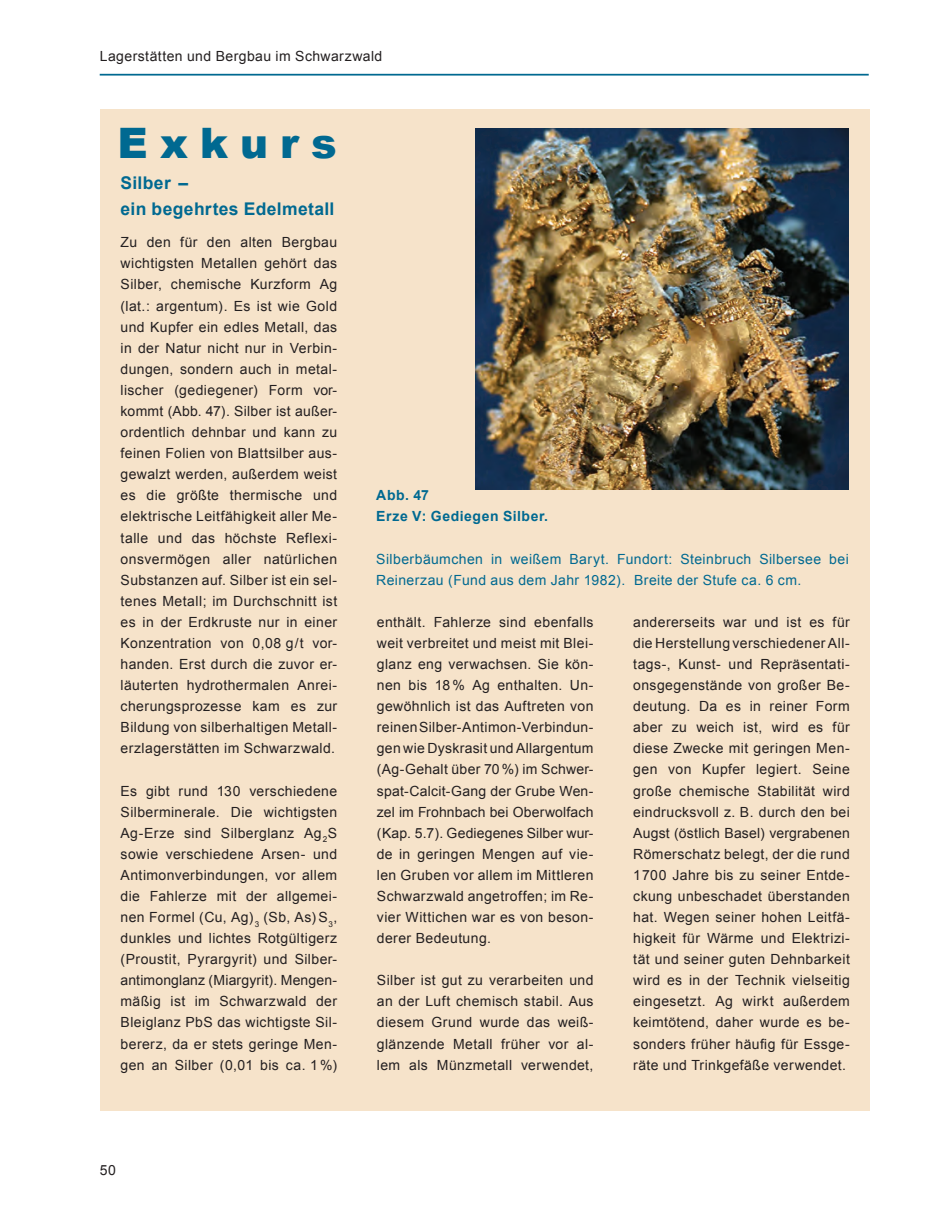
<style>
.page{position:relative;width:943px;height:1215px;background:#fff}
.page>*{position:absolute;margin:0;border:0;box-sizing:border-box;transform-origin:0 0}
.t1{font:900 42px "Arial";letter-spacing:.285em;color:#006991}
.t2{font:700 17.5px/25.9px "Arial";letter-spacing:.02em;color:#006991}
.t3{font:14px/21px "Arial";letter-spacing:.03em;color:#231f20;text-align:justify}
.t4{font:14px/21px "Arial";letter-spacing:.03em;color:#006991}
.t5{font:700 14px/21px "Arial";letter-spacing:.04em;color:#006991}
</style>
<div class="page">
<hr style="left:100px;top:74px;width:769px;height:2px;background:#006991">
<div style="left:101px;top:109px;width:769px;height:1001px;background:#f6e3ca"></div>
<img style="left:476px;top:128px;width:373px;height:361px">
<p class="t3" style="left:100px;top:45px;width:284px">Lagerstätten und Bergbau im Schwarzwald</p>
<h1 class="t1" style="left:117px;top:113px;width:221px">Exkurs</h1>
<p class="t2" style="left:121px;top:171px;width:215px">Silber –<br>ein begehrtes Edelmetall</p>
<p class="t3" style="left:121px;top:232px;width:218px">Zu den für den alten Bergbau wichtigsten Metallen gehört das Silber, chemische Kurzform Ag (lat.: argentum). Es ist wie Gold und Kupfer ein edles Metall, das in der Natur nicht nur in Verbin&shy;dungen, sondern auch in metal&shy;lischer (gediegener) Form vor&shy;kommt (Abb. 47). Silber ist außer&shy;ordentlich dehnbar und kann zu feinen Folien von Blattsilber aus&shy;gewalzt werden, außerdem weist es die größte thermische und elektrische Leitfähigkeit aller Me&shy;talle und das höchste Reflexi&shy;onsvermögen aller natürlichen Substanzen auf. Silber ist ein sel&shy;tenes Metall; im Durchschnitt ist es in der Erdkruste nur in einer Konzentration von 0,08 g / t vor&shy;handen. Erst durch die zuvor er&shy;läuterten hydrothermalen Anrei&shy;cherungsprozesse kam es zur Bildung von silberhaltigen Metall&shy;erzlagerstätten im Schwarzwald.</p>
<p class="t3" style="left:121px;top:780px;width:218px">Es gibt rund 130 verschiedene Silberminerale. Die wichtigsten Ag-Erze sind Silberglanz Ag <sub>2</sub> S sowie verschiedene Arsen- und Antimonverbindungen, vor allem die Fahlerze mit der allgemei&shy;nen Formel (Cu, Ag) <sub>3</sub> (Sb, As) S<sub>3</sub>, dunkles und lichtes Rotgültigerz (Proustit, Pyrargyrit) und Silber&shy;antimonglanz (Miargyrit). Mengen&shy;mäßig ist im Schwarzwald der Bleiglanz PbS das wichtigste Sil&shy;bererz, da er stets geringe Men&shy;gen an Silber (0,01 bis ca. 1 %)</p>
<p class="t3" style="left:100px;top:1160px;width:18px">50</p>
<p class="t5" style="left:376px;top:485px;width:173px">Abb. 47<br>Erze V: Gediegen Silber.</p>
<p class="t4" style="left:376px;top:548px;width:474px">Silberbäumchen in weißem Baryt. Fundort: Steinbruch Silbersee bei<br>Reinerzau (Fund aus dem Jahr 1982). Breite der Stufe ca. 6 cm.</p>
<p class="t3" style="left:377px;top:611px;width:218px">enthält. Fahlerze sind ebenfalls weit verbreitet und meist mit Blei&shy;glanz eng verwachsen. Sie kön&shy;nen bis 18 % Ag enthalten. Un&shy;gewöhnlich ist das Auftreten von reinen Silber-Antimon-Verbindun&shy;gen wie Dyskrasit und Allargentum (Ag-Gehalt über 70 %) im Schwer&shy;spat-Calcit-Gang der Grube Wen&shy;zel im Frohnbach bei Oberwolfach (Kap. 5.7). Gediegenes Silber wur&shy;de in geringen Mengen auf vie&shy;len Gruben vor allem im Mittleren Schwarzwald angetroffen; im Re&shy;vier Wittichen war es von beson&shy;derer Bedeutung.</p>
<p class="t3" style="left:377px;top:970px;width:218px">Silber ist gut zu verarbeiten und an der Luft chemisch stabil. Aus diesem Grund wurde das weiß&shy;glänzende Metall früher vor al&shy;lem als Münzmetall verwendet,</p>
<p class="t3" style="left:633px;top:611px;width:218px">andererseits war und ist es für die Herstellung verschiedener All&shy;tags-, Kunst- und Repräsentati&shy;onsgegenstände von großer Be&shy;deutung. Da es in reiner Form aber zu weich ist, wird es für diese Zwecke mit geringen Men&shy;gen von Kupfer legiert. Seine große chemische Stabilität wird eindrucksvoll z. B. durch den bei Augst (östlich Basel) vergrabenen Römerschatz belegt, der die rund 1 700 Jahre bis zu seiner Entde&shy;ckung unbeschadet überstanden hat. Wegen seiner hohen Leitfä&shy;higkeit für Wärme und Elektrizi&shy;tät und seiner guten Dehnbarkeit wird es in der Technik vielseitig eingesetzt. Ag wirkt außerdem keimtötend, daher wurde es be&shy;sonders früher häufig für Essge&shy;räte und Trinkgefäße verwendet.</p>
</div>
